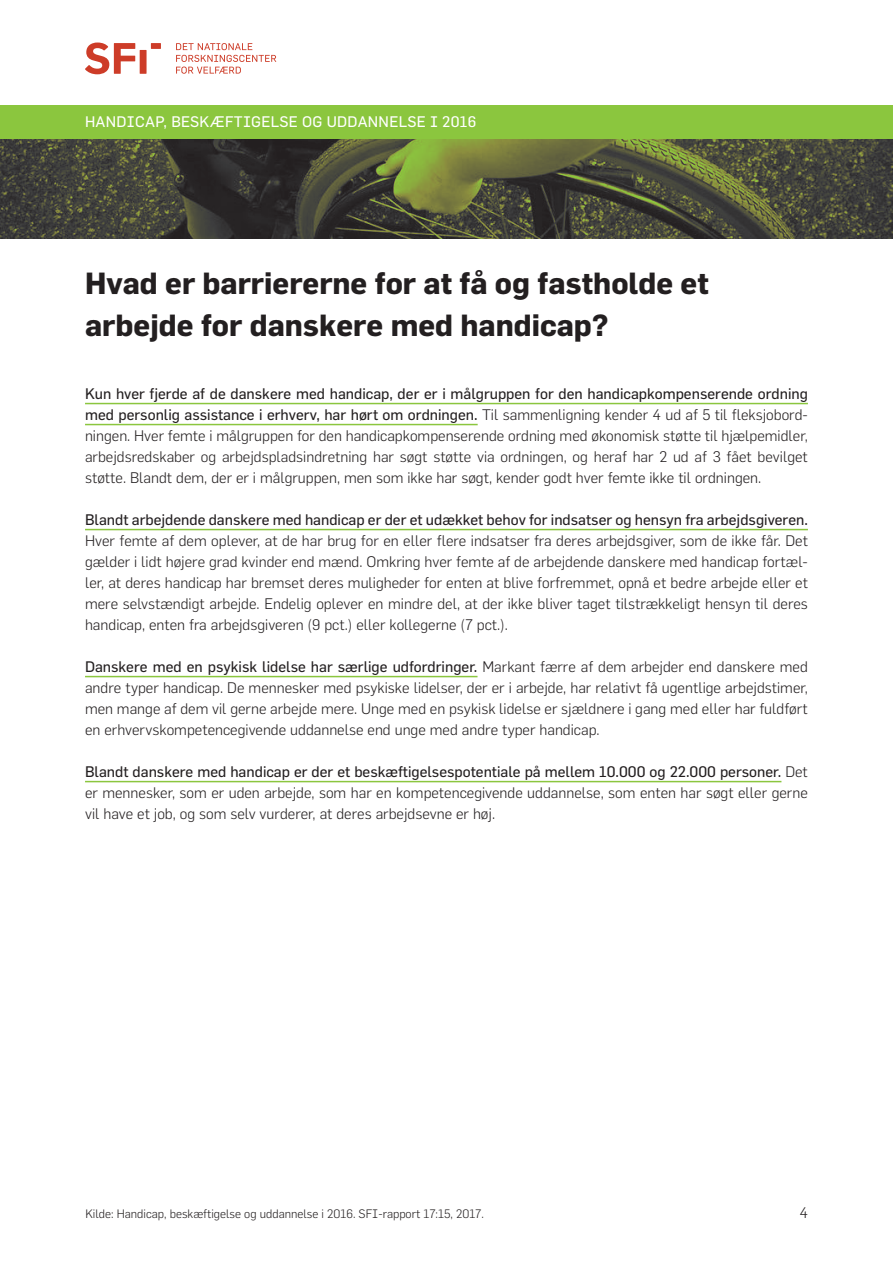
<style>
.page{position:relative;width:893px;height:1263px;background:#fff}
.page>*{position:absolute;margin:0;border:0;box-sizing:border-box;transform-origin:0 0}
.t1{font:700 30px/42px "Flama";color:#231f20}
.Brød{font:300 15px/21px "Flama";color:#231f20;text-align:justify}
.t2{font:15px "Flama Basic";letter-spacing:.02em;color:#fff}
.t3{font:300 12px "Flama";color:#231f20}
.s1{font-family:"Flama Basic";font-weight:400}
</style>
<div class="page">
<svg style="left:176px;top:43px;width:100px;height:31px"></svg>
<div style="left:151px;top:43px;width:10px;height:6px;background:#cd3c28"></div>
<div style="left:140px;top:50px;width:7px;height:24px;background:#cd3c28"></div>
<svg style="left:85px;top:43px;width:50px;height:31px"></svg>
<hr style="left:85px;top:403px;width:723px;height:1px;background:#8bc63e">
<hr style="left:85px;top:424px;width:393px;height:1px;background:#8bc63e">
<hr style="left:85px;top:529px;width:723px;height:1px;background:#8bc63e">
<hr style="left:85px;top:676px;width:392px;height:1px;background:#8bc63e">
<hr style="left:85px;top:781px;width:696px;height:1px;background:#8bc63e">
<svg style="left:0;top:105px;width:893px;height:133px;background:#5a6a39"></svg>
<p class="t2" style="left:85px;top:112px;width:393px">HANDICAP, BESKÆFTIGELSE OG UDDANNELSE I 2016</p>
<p class="t1" style="left:85px;top:261px;width:625px">Hvad er barriererne for at få og fastholde et arbejde for danskere med handicap?</p>
<p class="Brød" style="left:85px;top:383px;width:724px"><span class="s1">Kun hver fjerde af de danskere med handicap, der er i målgruppen for den handicapkompenserende ordning med personlig assistance i erhverv, har hørt om ordningen.</span> Til sammenligning kender 4 ud af 5 til fleksjobord&shy;ningen. Hver femte i målgruppen for den handicapkompenserende ordning med økonomisk støtte til hjælpemidler, arbejdsredskaber og arbejdspladsindretning har søgt støtte via ordningen, og heraf har 2 ud af 3 fået bevilget støtte. Blandt dem, der er i målgruppen, men som ikke har søgt, kender godt hver femte ikke til ordningen.</p>
<p class="Brød" style="left:85px;top:509px;width:724px"><span class="s1">Blandt arbejdende danskere med handicap er der et udækket behov for indsatser og hensyn fra arbejdsgiveren.<br></span>Hver femte af dem oplever, at de har brug for en eller flere indsatser fra deres arbejdsgiver, som de ikke får. Det gælder i lidt højere grad kvinder end mænd. Omkring hver femte af de arbejdende danskere med handicap fortæl&shy;ler, at deres handicap har bremset deres muligheder for enten at blive forfremmet, opnå et bedre arbejde eller et mere selvstændigt arbejde. Endelig oplever en mindre del, at der ikke bliver taget tilstrækkeligt hensyn til deres handicap, enten fra arbejdsgiveren (9 pct.) eller kollegerne (7 pct.).</p>
<p class="Brød" style="left:85px;top:656px;width:724px"><span class="s1">Danskere med en psykisk lidelse har særlige udfordringer.</span> Markant færre af dem arbejder end danskere med andre typer handicap. De mennesker med psykiske lidelser, der er i arbejde, har relativt få ugentlige arbejdstimer, men mange af dem vil gerne arbejde mere. Unge med en psykisk lidelse er sjældnere i gang med eller har fuldført en erhvervskompetencegivende uddannelse end unge med andre typer handicap.</p>
<p class="Brød" style="left:85px;top:761px;width:724px"><span class="s1">Blandt danskere med handicap er der et beskæftigelsespotentiale på mellem 10.000 og 22.000 personer.</span> Det er mennesker, som er uden arbejde, som har en kompetencegivende uddannelse, som enten har søgt eller gerne vil have et job, og som selv vurderer, at deres arbejdsevne er høj.</p>
<p class="t3" style="left:85px;top:1207px;width:400px">Kilde: Handicap, beskæftigelse og uddannelse i 2016. SFI-rapport 17:15, 2017.</p>
<p class="Brød" style="left:799px;top:1202px;width:10px">4</p>
</div>
